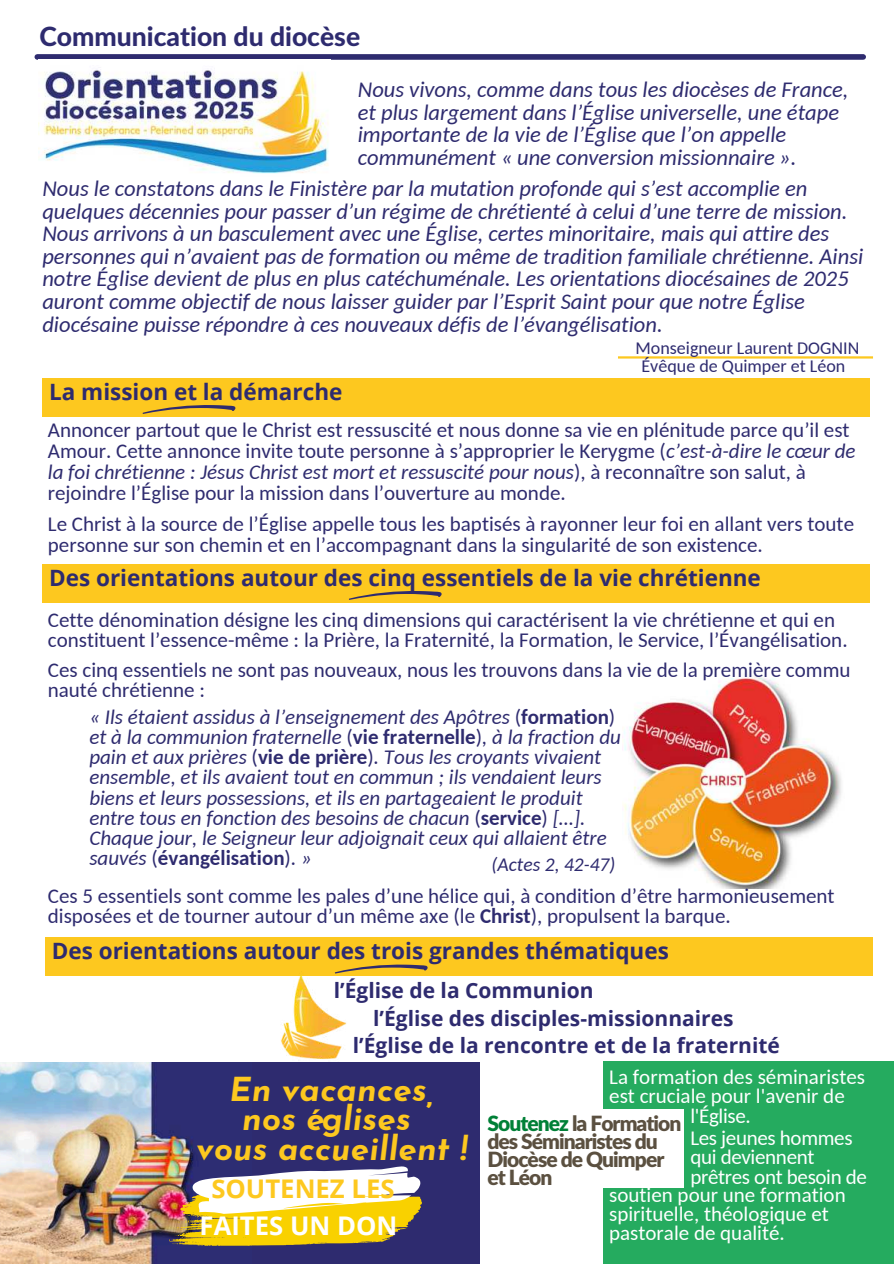
<style>
.page{position:relative;width:894px;height:1264px;background:#fff}
.page>*{position:absolute;margin:0;border:0;box-sizing:border-box;transform-origin:0 0}
.t1{font:italic 700 33px/29.2px "Josefin Sans";letter-spacing:.01em;color:#fdc81f;text-align:center}
.t2{font:800 26.4px "Lato Latin";color:#2e2b6f}
.t3{font:700 25.65px "Open Sans";color:#fdc81f}
.t4{font:700 25.65px "Open Sans";color:#fff}
.t5{font:italic 22.5px/22.5px "Carlito";color:#2e2b6f}
.t6{font:700 22.5px "Open Sans";color:#2e2b6f}
.t7{font:21px/21px "Carlito";color:#2e2b6f}
.t8{font:italic 21px/20.2px "Carlito";color:#2e2b6f}
.t9{font:21px "Carlito";color:#fff}
.t10{font:700 21px "Open Sans";color:#2e2b6f}
.t11{font:900 21px/18px "Lato Latin";letter-spacing:-.045em;color:#5b5040}
.t12{font:italic 19.5px "Carlito";color:#2e2b6f}
.t13{font:18px/18px "Carlito";color:#2e2b6f;text-align:center}
.s1{font-style:italic}
.s2{font-style:normal}
.s3{font-weight:700;font-style:normal}
.s4{font-weight:700}
.s5{color:#008037}
</style>
<div class="page">
<div style="left:37px;top:54px;width:826px;height:6px;background:#2e2b6f"></div>
<img style="left:38px;top:70px;width:291px;height:104px">
<div style="left:42px;top:378px;width:828px;height:38px;background:#fdc81f"></div>
<svg style="left:142px;top:405px;width:94px;height:9px"></svg>
<div style="left:42px;top:564px;width:828px;height:38px;background:#fdc81f"></div>
<svg style="left:349px;top:591px;width:93px;height:9px"></svg>
<div style="left:45px;top:937px;width:827px;height:38px;background:#fdc81f"></div>
<svg style="left:363px;top:964px;width:65px;height:7px"></svg>
<img style="left:275px;top:967px;width:88px;height:92px">
<div style="left:0;top:1062px;width:479px;height:201px;background:#2e2b6f"></div>
<hr style="left:617px;top:356px;width:255px;height:2px;background:#fdc81f">
<img style="left:622px;top:676px;width:219px;height:212px">
<img style="left:0;top:1062px;width:194px;height:201px">
<svg style="left:169px;top:1165px;width:253px;height:81px"></svg>
<div style="left:602px;top:1061px;width:291px;height:202px;background:#25ab5f"></div>
<div style="left:491px;top:1108px;width:192px;height:79px;background:#fff"></div>
<p class="t2" style="left:39px;top:21px;width:322px">Communication du diocèse</p>
<p class="t5" style="left:358px;top:78px;width:492px">Nous vivons, comme dans tous les diocèses de France, et plus largement dans l’Église universelle, une étape importante de la vie de l’Église que l’on appelle communément « une conversion missionnaire ».</p>
<p class="t5" style="left:42px;top:177px;width:822px">Nous le constatons dans le Finistère par la mutation profonde qui s’est accomplie en quelques décennies pour passer d’un régime de chrétienté à celui d’une terre de mission.<br>Nous arrivons à un basculement avec une Église, certes minoritaire, mais qui attire des personnes qui n’avaient pas de formation ou même de tradition familiale chrétienne. Ainsi notre Église devient de plus en plus catéchuménale. Les orientations diocésaines de 2025 auront comme objectif de nous laisser guider par l’Esprit Saint pour que notre Église diocésaine puisse répondre à ces nouveaux défis de l’évangélisation.</p>
<p class="t13" style="left:635px;top:338px;width:225px">Monseigneur Laurent DOGNIN<br>Évêque de Quimper et Léon</p>
<p class="t6" style="left:49px;top:375px;width:295px">La mission et la démarche</p>
<p class="t7" style="left:48px;top:418px;width:809px">Annoncer partout que le Christ est ressuscité et nous donne sa vie en plénitude parce qu’il est Amour. Cette annonce invite toute personne à s’approprier le Kerygme (<span class="s1">c’est-à-dire le cœur de la foi chrétienne : Jésus Christ est mort et ressuscité pour nous</span>), à reconnaître son salut, à rejoindre l’Église pour la mission dans l’ouverture au monde.</p>
<p class="t7" style="left:48px;top:513px;width:807px">Le Christ à la source de l’Église appelle tous les baptisés à rayonner leur foi en allant vers toute personne sur son chemin et en l’accompagnant dans la singularité de son existence.</p>
<p class="t6" style="left:49px;top:561px;width:713px">Des orientations autour des cinq essentiels de la vie chrétienne</p>
<p class="t7" style="left:48px;top:608px;width:801px;line-height:20.1px">Cette dénomination désigne les cinq dimensions qui caractérisent la vie chrétienne et qui en constituent l’essence-même : la Prière, la Fraternité, la Formation, le Service, l’Évangélisation.</p>
<p class="t7" style="left:48px;top:658px;width:803px;line-height:20.1px">Ces cinq essentiels ne sont pas nouveaux, nous les trouvons dans la vie de la première commu nauté chrétienne :</p>
<p class="t8" style="left:89px;top:705px;width:533px">« Ils étaient assidus à l’enseignement des Apôtres <span class="s2">(</span><span class="s3">formation</span><span class="s2">) </span>et à la communion fraternelle <span class="s2">(</span><span class="s3">vie fraternelle</span><span class="s2">)</span>, à la fraction du pain et aux prières <span class="s2">(</span><span class="s3">vie de prière</span><span class="s2">)</span>. Tous les croyants vivaient ensemble, et ils avaient tout en commun ; ils vendaient leurs biens et leurs possessions, et ils en partageaient le produit entre tous en fonction des besoins de chacun <span class="s2">(</span><span class="s3">service</span><span class="s2">)</span> […].<br>Chaque jour, le Seigneur leur adjoignait ceux qui allaient être sauvés <span class="s2">(</span><span class="s3">évangélisation</span><span class="s2">)</span>. »</p>
<p class="t12" style="left:491px;top:851px;width:125px">(Actes 2, 42-47)</p>
<p class="t7" style="left:48px;top:885px;width:788px;line-height:20.2px">Ces 5 essentiels sont comme les pales d’une hélice qui, à condition d’être harmonieusement disposées et de tourner autour d’un même axe (le <span class="s4">Christ</span>), propulsent la barque.</p>
<p class="t6" style="left:52px;top:935px;width:618px">Des orientations autour des trois grandes thématiques</p>
<p class="t10" style="left:333px;top:975px;width:261px">l’Église de la Communion</p>
<p class="t10" style="left:353px;top:1030px;width:428px">l’Église de la rencontre et de la fraternité</p>
<p class="t10" style="left:373px;top:1003px;width:362px">l’Église des disciples-missionnaires</p>
<h1 class="t1" style="left:196px;top:1071px;width:272px">En vacances,<br>nos églises<br>vous accueillent !</h1>
<p class="t3" style="left:211px;top:1170px;width:185px">SOUTENEZ LES</p>
<p class="t4" style="left:199px;top:1207px;width:199px">FAITES UN DON</p>
<p class="t9" style="left:609px;top:1062px;width:257px">La formation des séminaristes</p>
<p class="t9" style="left:609px;top:1081px;width:237px">est cruciale pour l'avenir de</p>
<p class="t9" style="left:690px;top:1101px;width:62px">l'Église.</p>
<p class="t9" style="left:690px;top:1123px;width:164px">Les jeunes hommes</p>
<p class="t9" style="left:690px;top:1143px;width:126px">qui deviennent</p>
<p class="t9" style="left:690px;top:1162px;width:178px">prêtres ont besoin de</p>
<p class="t9" style="left:609px;top:1180px;width:238px">soutien pour une formation</p>
<p class="t9" style="left:609px;top:1199px;width:221px">spirituelle, théologique et</p>
<p class="t9" style="left:609px;top:1219px;width:177px">pastorale de qualité.</p>
<p class="t11" style="left:487px;top:1113px;width:195px"><span class="s5">Soutenez</span> la Formation des Séminaristes du<br>Diocèse de Quimper et Léon</p>
</div>
